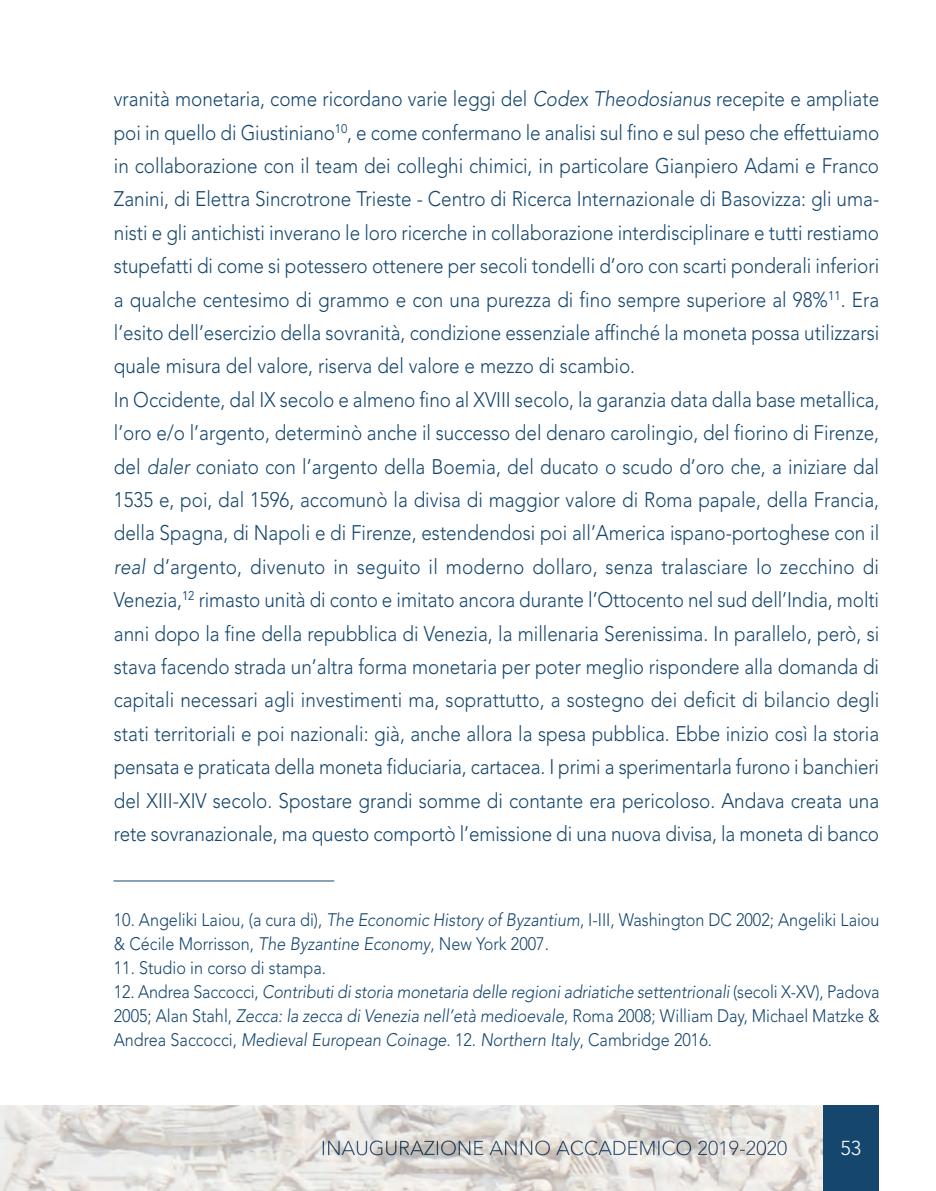
<style>
.page{position:relative;width:936px;height:1191px;background:#fff}
.page>*{position:absolute;margin:0;border:0;box-sizing:border-box;transform-origin:0 0}
.t1{font:300 21px/33.4px "Avenir";color:#15466e;scale:.9 1}
.t2{font:300 20px "Avenir";color:#fff}
.t3{font:italic 300 18px/24px "Avenir";color:#15466e;text-align:justify;scale:.9 1}
.t4{font:300 18px/24px "Avenir";color:#15466e;scale:.9 1}
.s1{font-style:italic}
.s2{font-style:normal}
</style>
<div class="page">
<div style="left:822px;top:1105px;width:57px;height:86px;background:#15466e"></div>
<hr style="left:113px;top:880px;width:221px;height:1px;background:#15466e">
<img style="left:0;top:1105px;width:822px;height:86px">
<img style="left:323px;top:1140px;width:133px;height:15px">
<p class="t1" style="left:114px;top:84px;width:852px">vranità monetaria, come ricordano varie leggi del <span class="s1">Codex Theodosianus</span> recepite e ampliate poi in quello di Giustiniano<sup>10</sup>, e come confermano le analisi sul fino e sul peso che effettuiamo in collaborazione con il team dei colleghi chimici, in particolare Gianpiero Adami e Franco Zanini, di Elettra Sincrotrone Trieste - Centro di Ricerca Internazionale di Basovizza: gli uma&shy;nisti e gli antichisti inverano le loro ricerche in collaborazione interdisciplinare e tutti restiamo stupefatti di come si potessero ottenere per secoli tondelli d’oro con scarti ponderali inferiori a qualche centesimo di grammo e con una purezza di fino sempre superiore al 98%<sup>11</sup>. Era l’esito dell’esercizio della sovranità, condizione essenziale affinché la moneta possa utilizzarsi quale misura del valore, riserva del valore e mezzo di scambio.<br>In Occidente, dal IX secolo e almeno fino al XVIII secolo, la garanzia data dalla base metallica, l’oro e/o l’argento, determinò anche il successo del denaro carolingio, del fiorino di Firenze, del <span class="s1">daler</span> coniato con l’argento della Boemia, del ducato o scudo d’oro che, a iniziare dal 1535 e, poi, dal 1596, accomunò la divisa di maggior valore di Roma papale, della Francia, della Spagna, di Napoli e di Firenze, estendendosi poi all’America ispano-portoghese con il <span class="s1">real</span> d’argento, divenuto in seguito il moderno dollaro, senza tralasciare lo zecchino di Venezia,<sup>12</sup> rimasto unità di conto e imitato ancora durante l’Ottocento nel sud dell’India, molti anni dopo la fine della repubblica di Venezia, la millenaria Serenissima. In parallelo, però, si stava facendo strada un’altra forma monetaria per poter meglio rispondere alla domanda di capitali necessari agli investimenti ma, soprattutto, a sostegno dei deficit di bilancio degli stati territoriali e poi nazionali: già, anche allora la spesa pubblica. Ebbe inizio così la storia pensata e praticata della moneta fiduciaria, cartacea. I primi a sperimentarla furono i banchieri del XIII-XIV secolo. Spostare grandi somme di contante era pericoloso. Andava creata una rete sovranazionale, ma questo comportò l’emissione di una nuova divisa, la moneta di banco</p>
<p class="t4" style="left:114px;top:909px;width:852px">10. Angeliki Laiou, (a cura di), <span class="s1">The Economic History of Byzantium</span>, I-III, Washington DC 2002; Angeliki Laiou &amp; Cécile Morrisson, <span class="s1">The Byzantine Economy</span>, New York 2007.</p>
<p class="t4" style="left:114px;top:957px;width:237px">11. Studio in corso di stampa.</p>
<p class="t3" style="left:114px;top:981px;width:852px"><span class="s2">12. Andrea Saccocci,</span> Contributi di storia monetaria delle regioni adriatiche settentrionali <span class="s2">(secoli X-XV), Padova 2005; Alan Stahl,</span> Zecca: la zecca di Venezia nell’età medioevale<span class="s2">, Roma 2008; William Day, Michael Matzke &amp; Andrea Saccocci,</span> Medieval European Coinage<span class="s2">. 12.</span> Northern Italy<span class="s2">, Cambridge 2016.</span></p>
<p class="t2" style="left:840px;top:1139px;width:22px">53</p>
</div>
